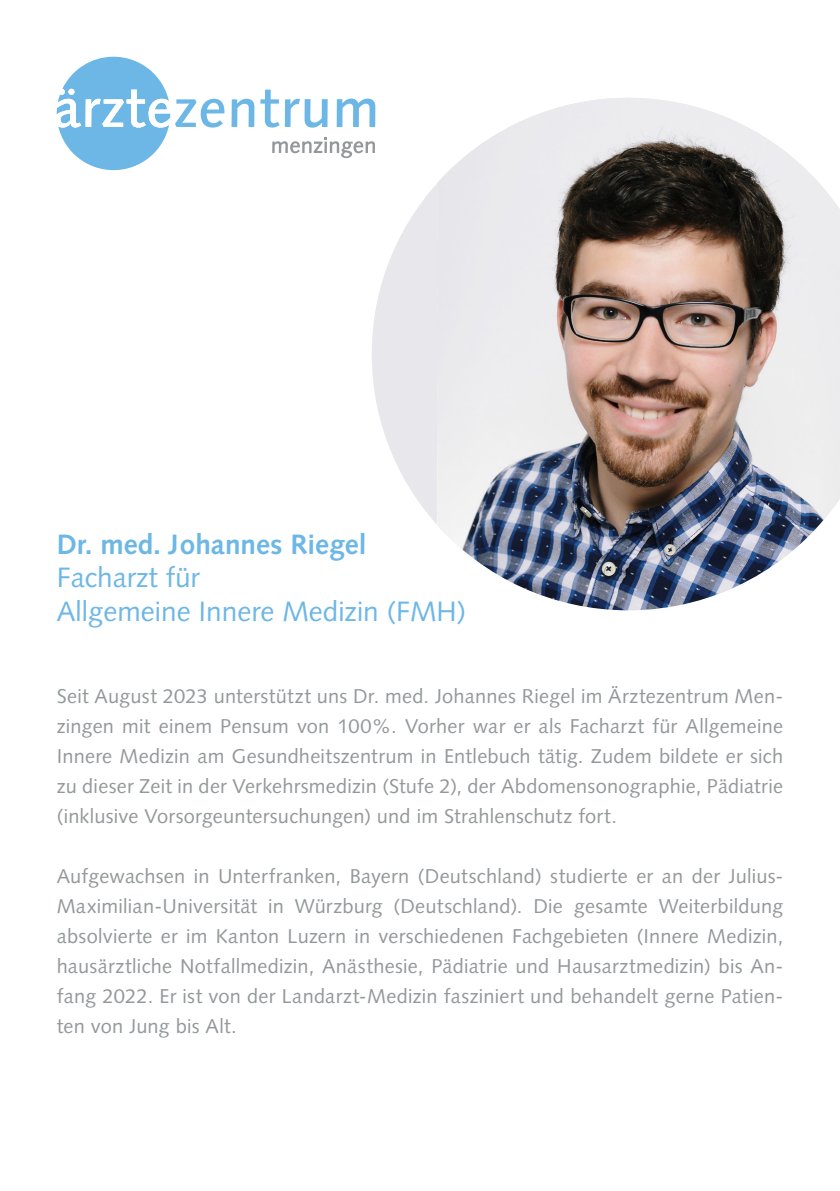
<style>
.page{position:relative;width:840px;height:1191px;background:#fff}
.page>*{position:absolute;margin:0;border:0;box-sizing:border-box;transform-origin:0 0}
.t1{font:28px/33.6px "Syntax LT Std";color:#6db7e6}
.t2{font:700 28px "Syntax LT Std";color:#6db7e6}
.t3{font:20px/30px "Syntax LT Std";letter-spacing:.01em;color:#94989a;text-align:justify}
</style>
<div class="page">
<svg style="left:372px;top:104px;width:65px;height:420px;fill:#e8e7ec"></svg>
<img style="left:437px;top:98px;width:402px;height:512px">
<svg style="left:336px;top:99px;width:39px;height:28px"></svg>
<svg style="left:231px;top:99px;width:23px;height:28px"></svg>
<svg style="left:260px;top:90px;width:19px;height:38px"></svg>
<svg style="left:285px;top:99px;width:42px;height:29px"></svg>
<svg style="left:57px;top:57px;width:167px;height:113px"></svg>
<svg style="left:272px;top:137px;width:103px;height:21px"></svg>
<h1 class="t2" style="left:57px;top:528px;width:311px">Dr. med. Johannes Riegel</h1>
<h1 class="t1" style="left:57px;top:561px;width:410px">Facharzt für<br>Allgemeine Innere Medizin (FMH)</h1>
<p class="t3" style="left:57px;top:680px;width:727px">Seit August 2023 unterstützt uns Dr. med. Johannes Riegel im Ärztezentrum Men&shy;zingen mit einem Pensum von 100%. Vorher war er als Facharzt für Allgemeine Innere Medizin am Gesundheitszentrum in Entlebuch tätig. Zudem bildete er sich zu dieser Zeit in der Verkehrsmedizin (Stufe 2), der Abdomensonographie, Pädiatrie (inklusive Vorsorgeuntersuchungen) und im Strahlenschutz fort.</p>
<p class="t3" style="left:57px;top:860px;width:727px">Aufgewachsen in Unterfranken, Bayern (Deutschland) studierte er an der Julius-Maximilian-Universität in Würzburg (Deutschland). Die gesamte Weiterbildung absolvierte er im Kanton Luzern in verschiedenen Fachgebieten (Innere Medizin, hausärztliche Notfallmedizin, Anästhesie, Pädiatrie und Hausarztmedizin) bis An&shy;fang 2022. Er ist von der Landarzt-Medizin fasziniert und behandelt gerne Patien&shy;ten von Jung bis Alt.</p>
</div>
